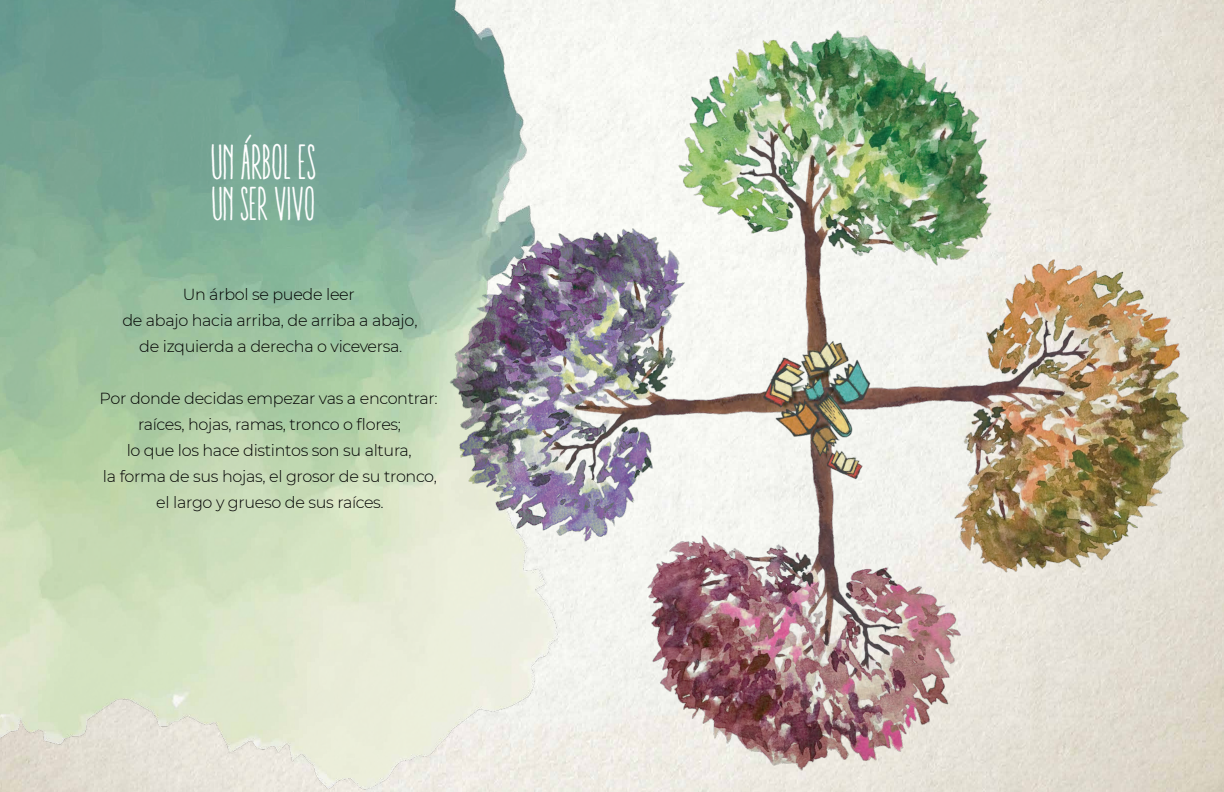
<style>
.page{position:relative;width:1224px;height:792px;background:#fff}
.page>*{position:absolute;margin:0;border:0;box-sizing:border-box;transform-origin:0 0}
.t1{font:ultra-condensed 50px "Aracne";color:#fff}
.t2{font:ultra-condensed 48px "Aracne";color:#fff}
.t3{font:300 16px/26px "Montserrat";letter-spacing:-.02em;color:#010101;text-align:center}
</style>
<div class="page">
<img style="left:0;top:0;width:559px;height:792px">
<img style="left:410px;top:17px;width:809px;height:775px">
<h1 class="t1" style="left:212px;top:134px;width:107px">UN ÁRBOL ES</h1>
<h2 class="t2" style="left:212px;top:177px;width:106px">UN SER VIVO</h2>
<p class="t3" style="left:122px;top:281px;width:297px">Un árbol se puede leer<br>de abajo hacia arriba, de arriba a abajo, de izquierda a derecha o viceversa.</p>
<p class="t3" style="left:100px;top:385px;width:340px">Por donde decidas empezar vas a encontrar: raíces, hojas, ramas, tronco o flores;<br>lo que los hace distintos son su altura,<br>la forma de sus hojas, el grosor de su tronco, el largo y grueso de sus raíces.</p>
</div>
